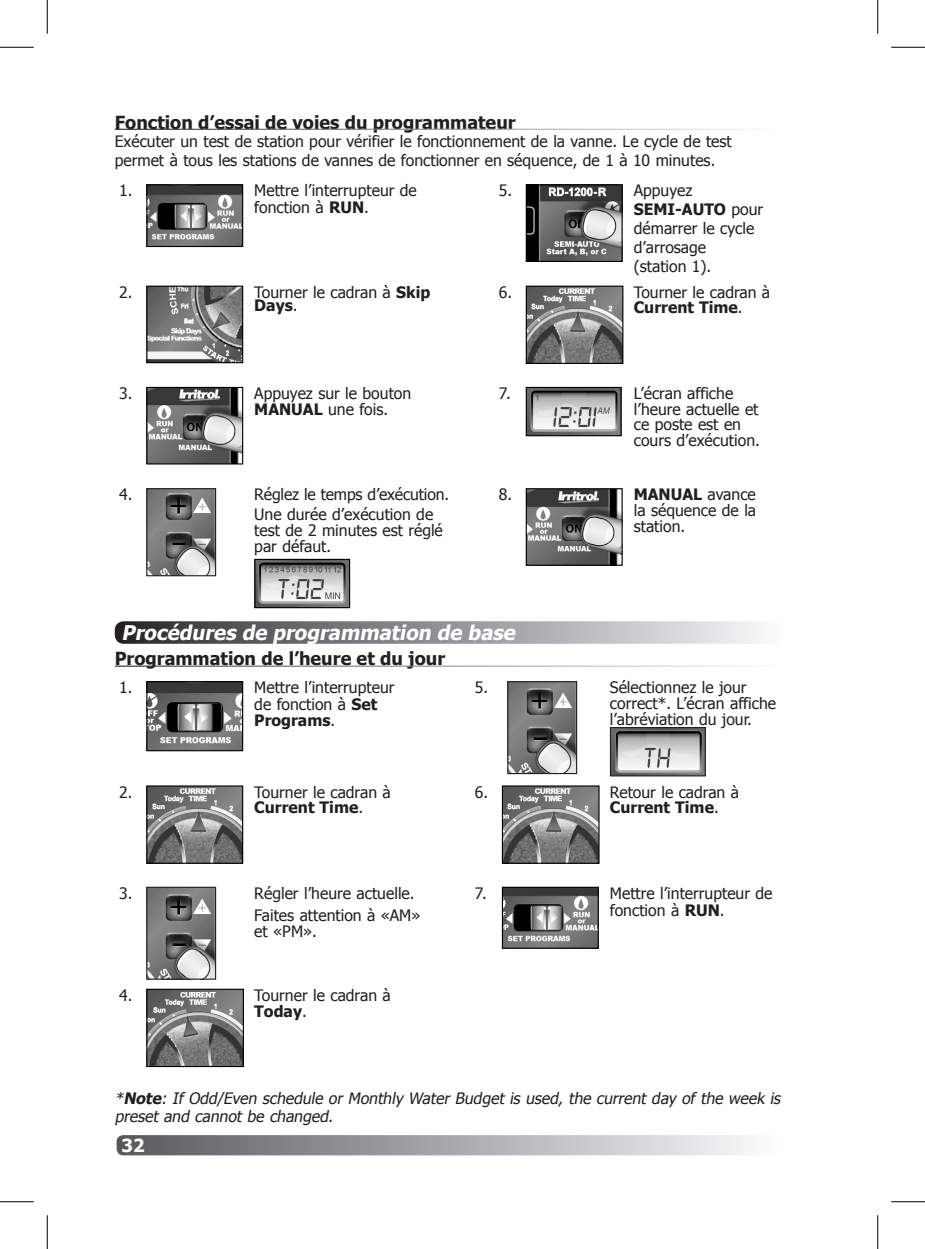
<style>
.page{position:relative;width:925px;height:1249px;background:#fff}
.page>*{position:absolute;margin:0;border:0;box-sizing:border-box;transform-origin:0 0}
.t1{font:italic 700 20.25px "Tahoma";color:#fff}
.Section_Heading{font:700 18px "Tahoma";color:#231f20}
.t2{font:700 18px "Tahoma";color:#fff}
.t3{font:15.75px/15.8px "Tahoma";color:#231f20}
.Note{font:italic 15.75px/18px "Tahoma";color:#231f20}
.s1{font-weight:700}
</style>
<div class="page">
<div style="left:117px;top:1135px;width:666px;height:20px;background:linear-gradient(to right,#57585c,#fafbfd);border-radius:7px"></div>
<svg style="left:146px;top:184px;width:98px;height:64px;background:#717171"></svg>
<img style="left:528px;top:186px;width:93px;height:74px">
<div style="left:526px;top:184px;width:97px;height:78px;border:1px solid #000"></div>
<img style="left:148px;top:288px;width:93px;height:73px">
<div style="left:146px;top:286px;width:97px;height:77px;border:1px solid #000"></div>
<img style="left:528px;top:288px;width:93px;height:74px">
<div style="left:526px;top:286px;width:97px;height:78px;border:1px solid #000"></div>
<img style="left:148px;top:389px;width:93px;height:73px">
<div style="left:146px;top:387px;width:97px;height:77px;border:1px solid #000"></div>
<img style="left:528px;top:389px;width:91px;height:45px">
<div style="left:526px;top:387px;width:95px;height:49px;border:1px solid #000"></div>
<img style="left:148px;top:490px;width:66px;height:84px">
<div style="left:146px;top:488px;width:70px;height:88px;border:1px solid #231f20"></div>
<img style="left:256px;top:561px;width:92px;height:45px">
<div style="left:254px;top:559px;width:96px;height:49px;border:1px solid #000"></div>
<img style="left:528px;top:490px;width:93px;height:74px">
<div style="left:526px;top:488px;width:97px;height:78px;border:1px solid #000"></div>
<svg style="left:115px;top:621px;width:645px;height:23px;background:#919294"></svg>
<img style="left:148px;top:683px;width:93px;height:66px">
<div style="left:146px;top:681px;width:97px;height:70px;border:1px solid #000"></div>
<img style="left:509px;top:683px;width:66px;height:89px">
<div style="left:507px;top:681px;width:70px;height:93px;border:1px solid #231f20"></div>
<img style="left:612px;top:729px;width:92px;height:45px">
<div style="left:610px;top:727px;width:96px;height:49px;border:1px solid #231f20"></div>
<img style="left:148px;top:787px;width:93px;height:75px">
<div style="left:146px;top:785px;width:97px;height:79px;border:1px solid #000"></div>
<img style="left:504px;top:787px;width:93px;height:75px">
<div style="left:502px;top:785px;width:97px;height:79px;border:1px solid #000"></div>
<img style="left:148px;top:889px;width:66px;height:89px">
<div style="left:146px;top:887px;width:70px;height:93px;border:1px solid #231f20"></div>
<svg style="left:501px;top:886px;width:98px;height:63px;background:#727272"></svg>
<img style="left:148px;top:991px;width:94px;height:74px">
<div style="left:146px;top:989px;width:98px;height:78px;border:1px solid #000"></div>
<hr style="left:0;top:47px;width:34px;height:1px;background:#000">
<hr style="left:891px;top:47px;width:34px;height:1px;background:#000">
<hr style="left:0;top:1201px;width:34px;height:1px;background:#000">
<hr style="left:891px;top:1201px;width:34px;height:1px;background:#000">
<hr style="left:47px;top:0;width:1px;height:34px;background:#000">
<hr style="left:47px;top:1215px;width:1px;height:34px;background:#000">
<hr style="left:877px;top:0;width:1px;height:34px;background:#000">
<hr style="left:877px;top:1215px;width:1px;height:34px;background:#000">
<p class="Section_Heading" style="left:115px;top:109px;width:402px">Fonction d’essai de voies du programmateur</p>
<p class="t3" style="left:115px;top:132px;width:618px;line-height:18.9px">Exécuter un test de station pour vérifier le fonctionnement de la vanne. Le cycle de test permet à tous les stations de vannes de fonctionner en séquence, de 1 à 10 minutes.</p>
<p class="t3" style="left:119px;top:182px;width:15px">1.</p>
<p class="t3" style="left:254px;top:181px;width:164px;line-height:16.9px">Mettre l’interrupteur de fonction à <span class="s1">RUN</span>.</p>
<p class="t3" style="left:499px;top:182px;width:15px">5.</p>
<p class="t3" style="left:634px;top:180px;width:131px;line-height:18.9px">Appuyez<br><span class="s1">SEMI-AUTO</span> pour démarrer le cycle d’arrosage<br>(station 1).</p>
<p class="t3" style="left:119px;top:283px;width:15px">2.</p>
<p class="t3" style="left:254px;top:284px;width:177px;line-height:13.5px">Tourner le cadran à <span class="s1">Skip<br>Days</span>.</p>
<p class="t3" style="left:499px;top:283px;width:15px">6.</p>
<p class="t3" style="left:634px;top:283px;width:138px">Tourner le cadran à<br><span class="s1">Current Time</span>.</p>
<p class="t3" style="left:119px;top:385px;width:15px">3.</p>
<p class="t3" style="left:254px;top:385px;width:158px">Appuyez sur le bouton<br><span class="s1">MANUAL</span> une fois.</p>
<p class="t3" style="left:499px;top:385px;width:14px">7.</p>
<p class="t3" style="left:634px;top:385px;width:128px">L’écran affiche l’heure actuelle et ce poste est en cours d’exécution.</p>
<p class="t3" style="left:119px;top:486px;width:15px">4.</p>
<p class="t3" style="left:254px;top:486px;width:196px">Réglez le temps d’exécution.</p>
<p class="t3" style="left:254px;top:506px;width:190px">Une durée d’exécution de test de 2 minutes est réglé par défaut.</p>
<p class="t3" style="left:499px;top:486px;width:15px">8.</p>
<p class="t3" style="left:634px;top:486px;width:124px;text-align:justify"><span class="s1">MANUAL</span> avance la séquence de la station.</p>
<p class="t1" style="left:122px;top:619px;width:399px">Procédures de programmation de base</p>
<p class="Section_Heading" style="left:115px;top:646px;width:332px">Programmation de l’heure et du jour</p>
<p class="t3" style="left:119px;top:679px;width:15px">1.</p>
<p class="t3" style="left:254px;top:679px;width:142px">Mettre l’interrupteur de fonction à <span class="s1">Set<br>Programs</span>.</p>
<p class="t3" style="left:475px;top:679px;width:15px">5.</p>
<p class="t3" style="left:610px;top:679px;width:168px">Sélectionnez le jour correct*. L’écran affiche l’abréviation du jour.</p>
<p class="t3" style="left:119px;top:783px;width:15px">2.</p>
<p class="t3" style="left:254px;top:783px;width:138px">Tourner le cadran à<br><span class="s1">Current Time</span>.</p>
<p class="t3" style="left:475px;top:783px;width:15px">6.</p>
<p class="t3" style="left:610px;top:783px;width:131px">Retour le cadran à<br><span class="s1">Current Time</span>.</p>
<p class="t3" style="left:119px;top:884px;width:15px">3.</p>
<p class="t3" style="left:254px;top:884px;width:162px">Régler l’heure actuelle.</p>
<p class="t3" style="left:254px;top:907px;width:168px">Faites attention à «AM» et «PM».</p>
<p class="t3" style="left:119px;top:986px;width:15px">4.</p>
<p class="t3" style="left:254px;top:986px;width:138px">Tourner le cadran à<br><span class="s1">Today</span>.</p>
<p class="t3" style="left:475px;top:884px;width:14px">7.</p>
<p class="t3" style="left:610px;top:884px;width:164px;line-height:16.9px">Mettre l’interrupteur de fonction à <span class="s1">RUN</span>.</p>
<p class="Note" style="left:115px;top:1089px;width:670px">*<span class="s1">Note</span>: If Odd/Even schedule or Monthly Water Budget is used, the current day of the week is preset and cannot be changed.</p>
<p class="t2" style="left:122px;top:1133px;width:24px">32</p>
</div>
